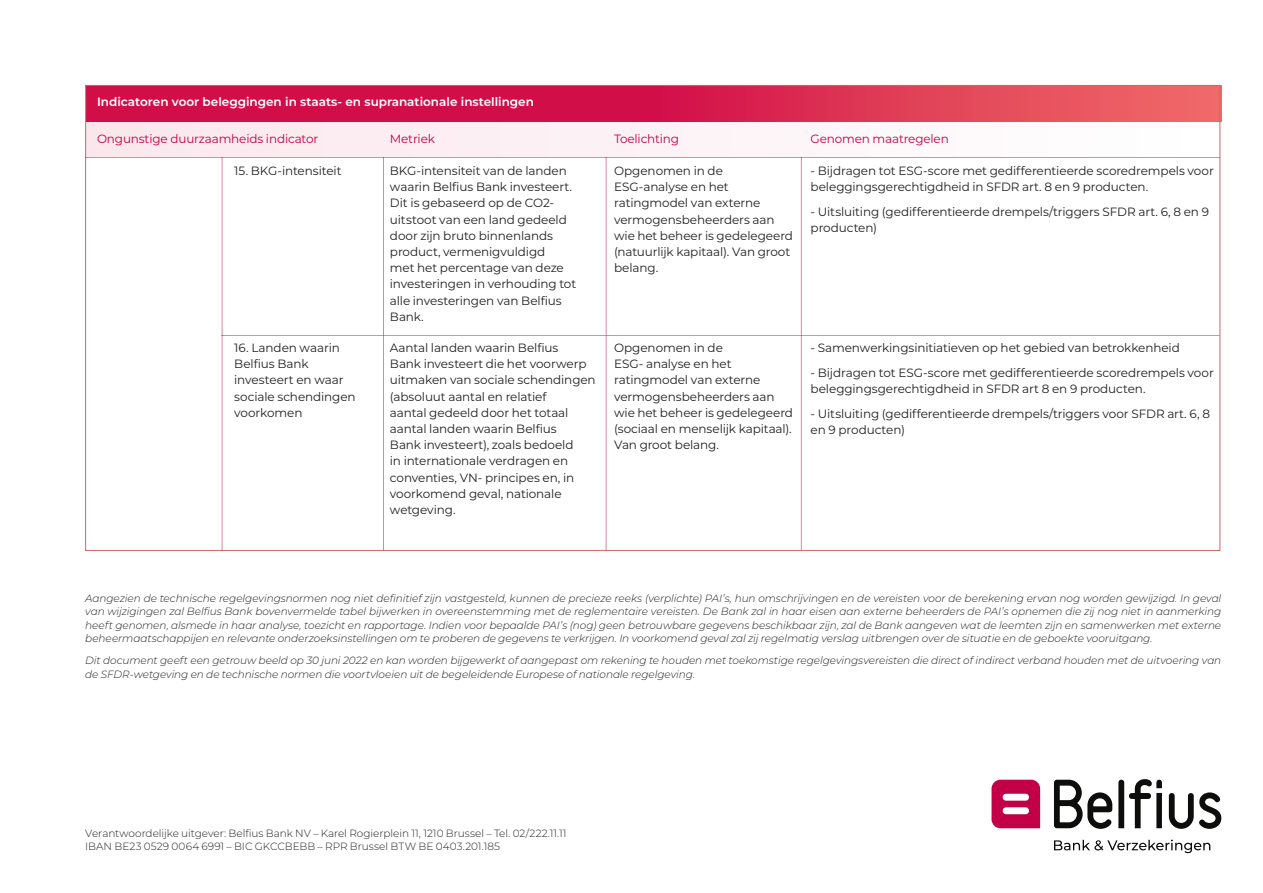
<style>
.page{position:relative;width:1263px;height:893px;background:#fff}
.page>*{position:absolute;margin:0;border:0;box-sizing:border-box;transform-origin:0 0}
.lopende{font:12px/16.2px "Belfius Montserrat";letter-spacing:-.01em;color:#231f20}
.Titel_3{font:12px "Belfius Montserrat";letter-spacing:-.015em;color:#c30045}
.t1{font:700 12px "Belfius Montserrat";color:#fff}
.lopende-2{font:italic 300 10.5px/13.5px "Belfius Montserrat";letter-spacing:-.005em;color:#231f20;text-align:justify}
.lopende-3{font:300 10.5px/13.5px "Belfius Montserrat";color:#231f20}
</style>
<div class="page">
<div style="left:86px;top:122px;width:1135px;height:35px;background:#fcf3f6"></div>
<svg style="left:87px;top:85px;width:1134px;height:37px;background:#d92851"></svg>
<hr style="left:383px;top:157px;width:1px;height:394px;background:#c30045">
<hr style="left:222px;top:157px;width:1px;height:394px;background:#c30045">
<hr style="left:606px;top:157px;width:1px;height:394px;background:#c30045">
<hr style="left:801px;top:157px;width:1px;height:394px;background:#c30045">
<hr style="left:222px;top:335px;width:998px;height:1px;background:#d20e49">
<hr style="left:85px;top:157px;width:1135px;height:1px;background:#d20e49">
<svg style="left:1054px;top:780px;width:58px;height:49px"></svg>
<svg style="left:1118px;top:779px;width:44px;height:49px"></svg>
<svg style="left:1169px;top:792px;width:52px;height:37px"></svg>
<svg style="left:991px;top:780px;width:49px;height:48px;background:#c50b4d"></svg>
<div style="left:1003px;top:794px;width:26px;height:7px;background:#fff;border-radius:3px"></div>
<div style="left:1003px;top:807px;width:26px;height:7px;background:#fff;border-radius:3px"></div>
<svg style="left:1054px;top:840px;width:156px;height:13px"></svg>
<p class="t1" style="left:97px;top:94px;width:438px">Indicatoren voor beleggingen in staats- en supranationale instellingen</p>
<p class="Titel_3" style="left:97px;top:131px;width:223px">Ongunstige duurzaamheids indicator</p>
<p class="Titel_3" style="left:390px;top:131px;width:47px">Metriek</p>
<p class="Titel_3" style="left:614px;top:131px;width:67px">Toelichting</p>
<p class="Titel_3" style="left:810px;top:131px;width:140px">Genomen maatregelen</p>
<p class="lopende" style="left:234px;top:163px;width:109px">15. BKG-intensiteit</p>
<p class="lopende" style="left:614px;top:163px;width:181px">Opgenomen in de<br>ESG-analyse en het ratingmodel van externe vermogensbeheerders aan wie het beheer is gedelegeerd (natuurlijk kapitaal). Van groot belang.</p>
<p class="lopende" style="left:390px;top:163px;width:188px">BKG-intensiteit van de landen waarin Belfius Bank investeert.<br>Dit is gebaseerd op de CO2- uitstoot van een land gedeeld door zijn bruto binnenlands product, vermenigvuldigd<br>met het percentage van deze investeringen in verhouding tot alle investeringen van Belfius<br>Bank.</p>
<p class="lopende" style="left:810px;top:163px;width:405px">- Bijdragen tot ESG-score met gedifferentieerde scoredrempels voor beleggingsgerechtigdheid in SFDR art. 8 en 9 producten.</p>
<p class="lopende" style="left:810px;top:204px;width:400px">- Uitsluiting (gedifferentieerde drempels/triggers SFDR art. 6, 8 en 9 producten)</p>
<p class="lopende" style="left:234px;top:340px;width:123px">16. Landen waarin<br>Belfius Bank investeert en waar sociale schendingen voorkomen</p>
<p class="lopende" style="left:390px;top:340px;width:207px">Aantal landen waarin Belfius<br>Bank investeert die het voorwerp uitmaken van sociale schendingen (absoluut aantal en relatief<br>aantal gedeeld door het totaal aantal landen waarin Belfius<br>Bank investeert), zoals bedoeld<br>in internationale verdragen en conventies, VN- principes en, in voorkomend geval, nationale wetgeving.</p>
<p class="lopende" style="left:614px;top:340px;width:181px">Opgenomen in de<br>ESG- analyse en het ratingmodel van externe vermogensbeheerders aan wie het beheer is gedelegeerd (sociaal en menselijk kapitaal).<br>Van groot belang.</p>
<p class="lopende" style="left:810px;top:340px;width:371px">- Samenwerkingsinitiatieven op het gebied van betrokkenheid</p>
<p class="lopende" style="left:810px;top:364px;width:405px">- Bijdragen tot ESG-score met gedifferentieerde scoredrempels voor beleggingsgerechtigdheid in SFDR art 8 en 9 producten.</p>
<p class="lopende" style="left:810px;top:405px;width:401px">- Uitsluiting (gedifferentieerde drempels/triggers voor SFDR art. 6, 8 en 9 producten)</p>
<p class="lopende-2" style="left:85px;top:591px;width:1137px">Aangezien de technische regelgevingsnormen nog niet definitief zijn vastgesteld, kunnen de precieze reeks (verplichte) PAI’s, hun omschrijvingen en de vereisten voor de berekening ervan nog worden gewijzigd. In geval van wijzigingen zal Belfius Bank bovenvermelde tabel bijwerken in overeenstemming met de reglementaire vereisten. De Bank zal in haar eisen aan externe beheerders de PAI’s opnemen die zij nog niet in aanmerking heeft genomen, alsmede in haar analyse, toezicht en rapportage. Indien voor bepaalde PAI’s (nog) geen betrouwbare gegevens beschikbaar zijn, zal de Bank aangeven wat de leemten zijn en samenwerken met externe beheermaatschappijen en relevante onderzoeksinstellingen om te proberen de gegevens te verkrijgen. In voorkomend geval zal zij regelmatig verslag uitbrengen over de situatie en de geboekte vooruitgang.</p>
<p class="lopende-2" style="left:85px;top:654px;width:1137px">Dit document geeft een getrouw beeld op 30 juni 2022 en kan worden bijgewerkt of aangepast om rekening te houden met toekomstige regelgevingsvereisten die direct of indirect verband houden met de uitvoering van de SFDR-wetgeving en de technische normen die voortvloeien uit de begeleidende Europese of nationale regelgeving.</p>
<p class="lopende-3" style="left:85px;top:826px;width:483px">Verantwoordelijke uitgever: Belfius Bank NV – Karel Rogierplein 11, 1210 Brussel – Tel. 02/222.11.11<br>IBAN BE23 0529 0064 6991 – BIC GKCCBEBB – RPR Brussel BTW BE 0403.201.185</p>
</div>
